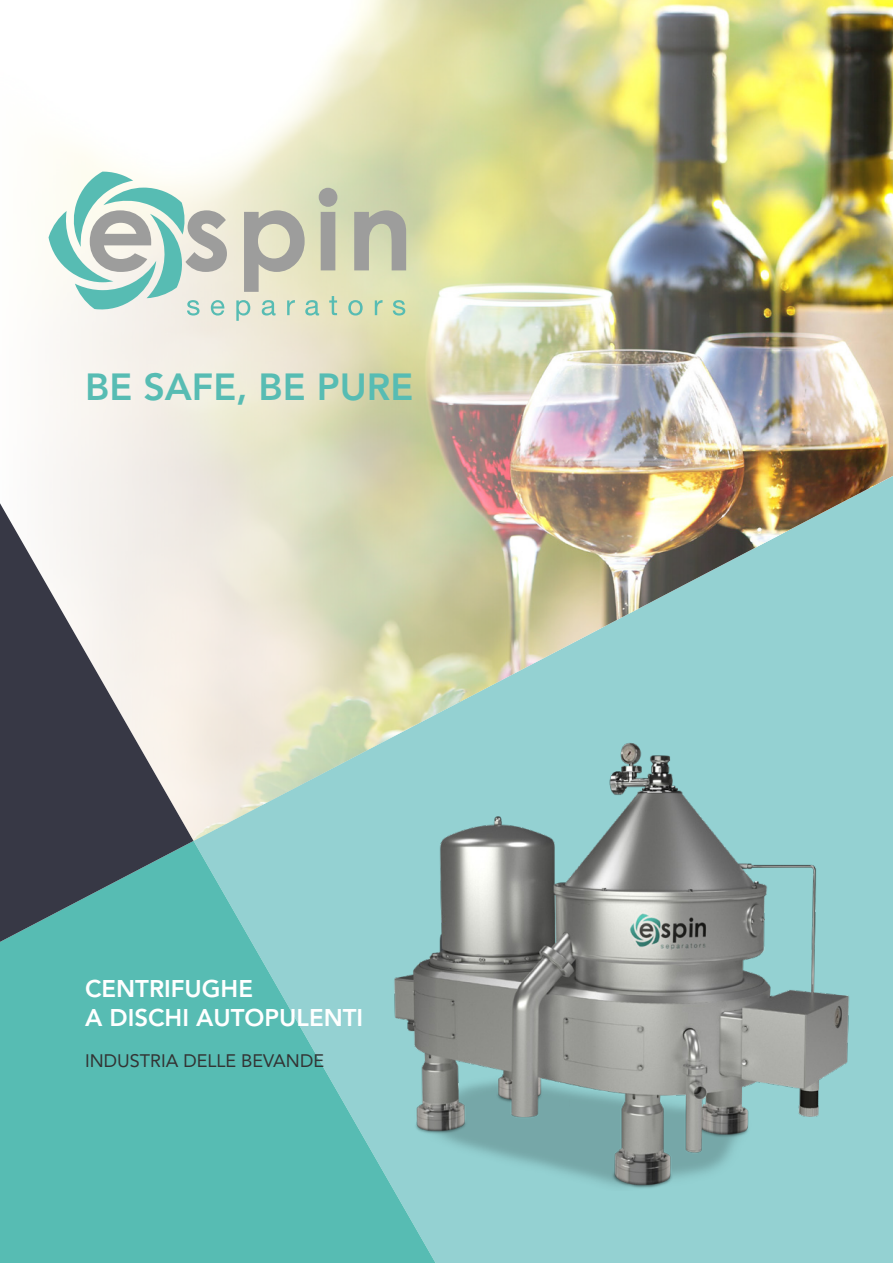
<style>
.page{position:relative;width:893px;height:1263px;background:#fff}
.page>*{position:absolute;margin:0;border:0;box-sizing:border-box;transform-origin:0 0}
.t1{font:800 37.5px "Avenir LT Std";color:#57bcb3}
.t2{font:800 24px/28.8px "Avenir LT Std";color:#fff}
.t3{font:18px "Avenir LT Std";color:#333}
</style>
<div class="page">
<div style="left:436px;top:841px;width:457px;height:422px;background:#94d1d2"></div>
<svg style="left:0;top:841px;width:436px;height:422px;fill:#57bcb3"></svg>
<svg style="left:0;top:841px;width:194px;height:101px"></svg>
<img style="left:0;top:0;width:893px;height:841px">
<svg style="left:236px;top:300px;width:14px;height:21px"></svg>
<svg style="left:262px;top:300px;width:14px;height:15px"></svg>
<svg style="left:287px;top:300px;width:8px;height:15px"></svg>
<svg style="left:305px;top:300px;width:14px;height:15px"></svg>
<svg style="left:329px;top:296px;width:8px;height:19px"></svg>
<svg style="left:348px;top:300px;width:15px;height:15px"></svg>
<svg style="left:375px;top:300px;width:8px;height:15px"></svg>
<svg style="left:393px;top:300px;width:12px;height:15px"></svg>
<svg style="left:49px;top:172px;width:178px;height:143px"></svg>
<svg style="left:244px;top:210px;width:61px;height:82px"></svg>
<svg style="left:319px;top:188px;width:18px;height:82px"></svg>
<svg style="left:354px;top:210px;width:52px;height:60px"></svg>
<img style="left:385px;top:742px;width:478px;height:449px">
<h1 class="t1" style="left:85px;top:365px;width:330px">BE SAFE, BE PURE</h1>
<p class="t2" style="left:85px;top:974px;width:280px">CENTRIFUGHE<br>A DISCHI AUTOPULENTI</p>
<p class="t3" style="left:85px;top:1050px;width:240px">INDUSTRIA DELLE BEVANDE</p>
</div>
